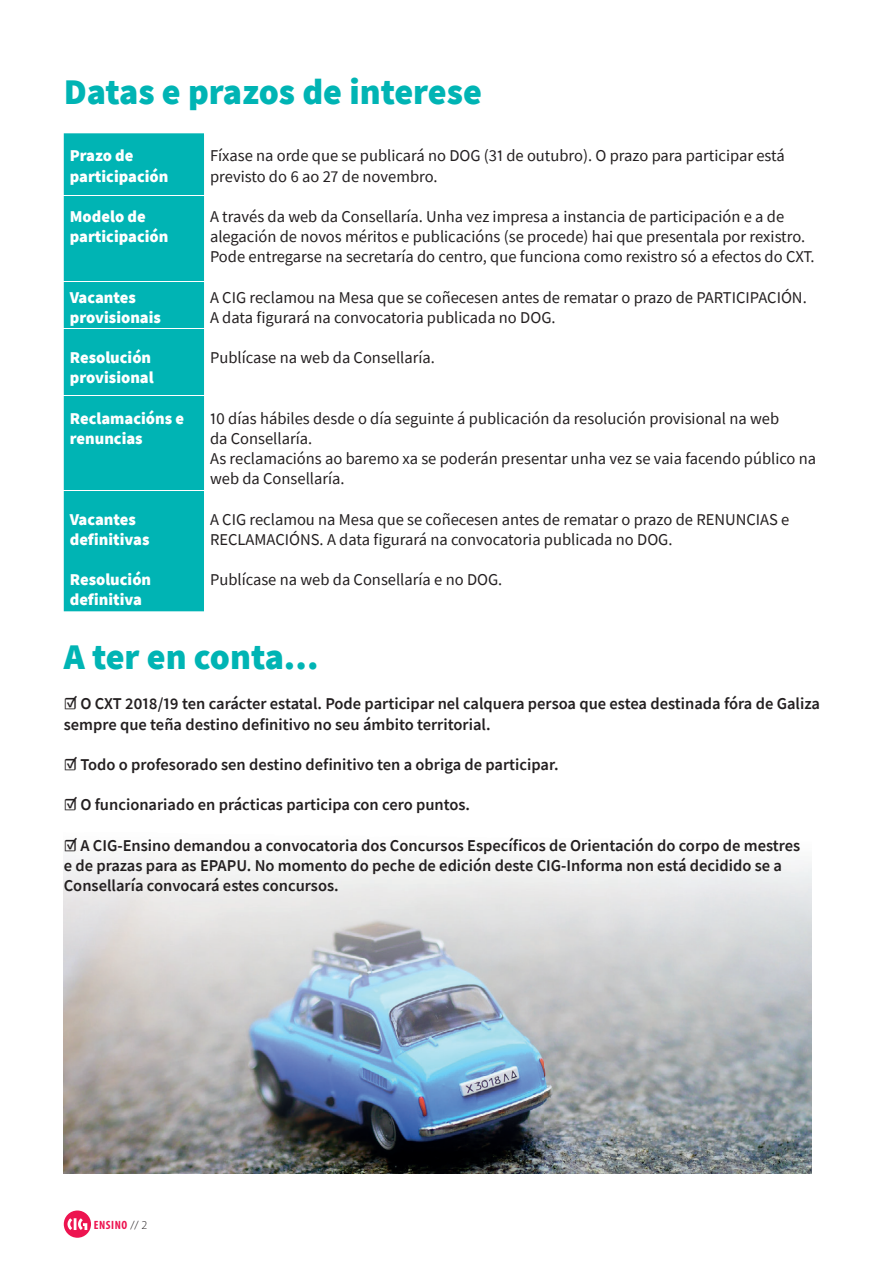
<style>
.page{position:relative;width:893px;height:1263px;background:#fff}
.page>*{position:absolute;margin:0;border:0;box-sizing:border-box;transform-origin:0 0}
.t1{font:900 36px "Source Sans Pro";color:#00b4b4}
.t2{font:16.5px/20.2px "Source Sans Pro";color:#231f20}
.t3{font:600 16.5px/20.2px "Source Sans Pro";color:#231f20}
.t4{font:900 16.5px/20.2px "Source Sans Pro";color:#fff}
.t5{font:700 condensed 12px "Myriad Pro";letter-spacing:.05em;color:#ed1450}
.s1{font-weight:300;font-stretch:normal;color:#231f20}
</style>
<div class="page">
<div style="left:64px;top:1210px;width:27px;height:28px;background:#ed1450;border-radius:50%"></div>
<svg style="left:67px;top:1218px;width:20px;height:12px"></svg>
<img style="left:64px;top:858px;width:747px;height:316px">
<div style="left:64px;top:133px;width:140px;height:478px;background:#00b4b4"></div>
<hr style="left:64px;top:195px;width:140px;height:1px;background:#fff">
<hr style="left:64px;top:281px;width:140px;height:1px;background:#fff">
<hr style="left:64px;top:328px;width:140px;height:1px;background:#fff">
<hr style="left:64px;top:395px;width:140px;height:1px;background:#fff">
<hr style="left:64px;top:490px;width:140px;height:1px;background:#fff">
<h1 class="t1" style="left:64px;top:67px;width:420px">Datas e prazos de interese</h1>
<p class="t4" style="left:70px;top:146px;width:100px">Prazo de participación</p>
<p class="t2" style="left:210px;top:146px;width:576px">Fíxase na orde que se publicará no DOG (31 de outubro). O prazo para participar está previsto do 6 ao 27 de novembro.</p>
<p class="t4" style="left:70px;top:206px;width:100px">Modelo de participación</p>
<p class="t2" style="left:210px;top:206px;width:606px">A través da web da Consellaría. Unha vez impresa a instancia de participación e a de alegación de novos méritos e publicacións (se procede) hai que presentala por rexistro.<br>Pode entregarse na secretaría do centro, que funciona como rexistro só a efectos do CXT.</p>
<p class="t4" style="left:70px;top:287px;width:93px">Vacantes provisionais</p>
<p class="t2" style="left:210px;top:287px;width:598px">A CIG reclamou na Mesa que se coñecesen antes de rematar o prazo de PARTICIPACIÓN.<br>A data figurará na convocatoria publicada no DOG.</p>
<p class="t4" style="left:70px;top:347px;width:85px">Resolución provisional</p>
<p class="t2" style="left:210px;top:347px;width:227px">Publícase na web da Consellaría.</p>
<p class="t4" style="left:70px;top:408px;width:116px">Reclamacións e renuncias</p>
<p class="t2" style="left:210px;top:408px;width:608px">10 días hábiles desde o día seguinte á publicación da resolución provisional na web<br>da Consellaría.<br>As reclamacións ao baremo xa se poderán presentar unha vez se vaia facendo público na web da Consellaría.</p>
<p class="t4" style="left:70px;top:509px;width:81px">Vacantes definitivas</p>
<p class="t2" style="left:210px;top:509px;width:581px">A CIG reclamou na Mesa que se coñecesen antes de rematar o prazo de RENUNCIAS e<br>RECLAMACIÓNS. A data figurará na convocatoria publicada no DOG.</p>
<p class="t4" style="left:70px;top:569px;width:83px">Resolución definitiva</p>
<p class="t2" style="left:210px;top:569px;width:294px">Publícase na web da Consellaría e no DOG.</p>
<h1 class="t1" style="left:64px;top:632px;width:256px">A ter en conta...</h1>
<p class="t3" style="left:64px;top:694px;width:758px">☑ O CXT 2018/19 ten carácter estatal. Pode participar nel calquera persoa que estea destinada fóra de Galiza sempre que teña destino definitivo no seu ámbito territorial.</p>
<p class="t3" style="left:64px;top:754px;width:496px">☑ Todo o profesorado sen destino definitivo ten a obriga de participar.</p>
<p class="t3" style="left:64px;top:794px;width:408px">☑ O funcionariado en prácticas participa con cero puntos.</p>
<p class="t3" style="left:64px;top:835px;width:738px">☑ A CIG-Ensino demandou a convocatoria dos Concursos Específicos de Orientación do corpo de mestres e de prazas para as EPAPU. No momento do peche de edición deste CIG-Informa non está decidido se a<br>Consellaría convocará estes concursos.</p>
<p class="t5" style="left:94px;top:1217px;width:55px">ENSINO <span class="s1">// 2</span></p>
</div>
